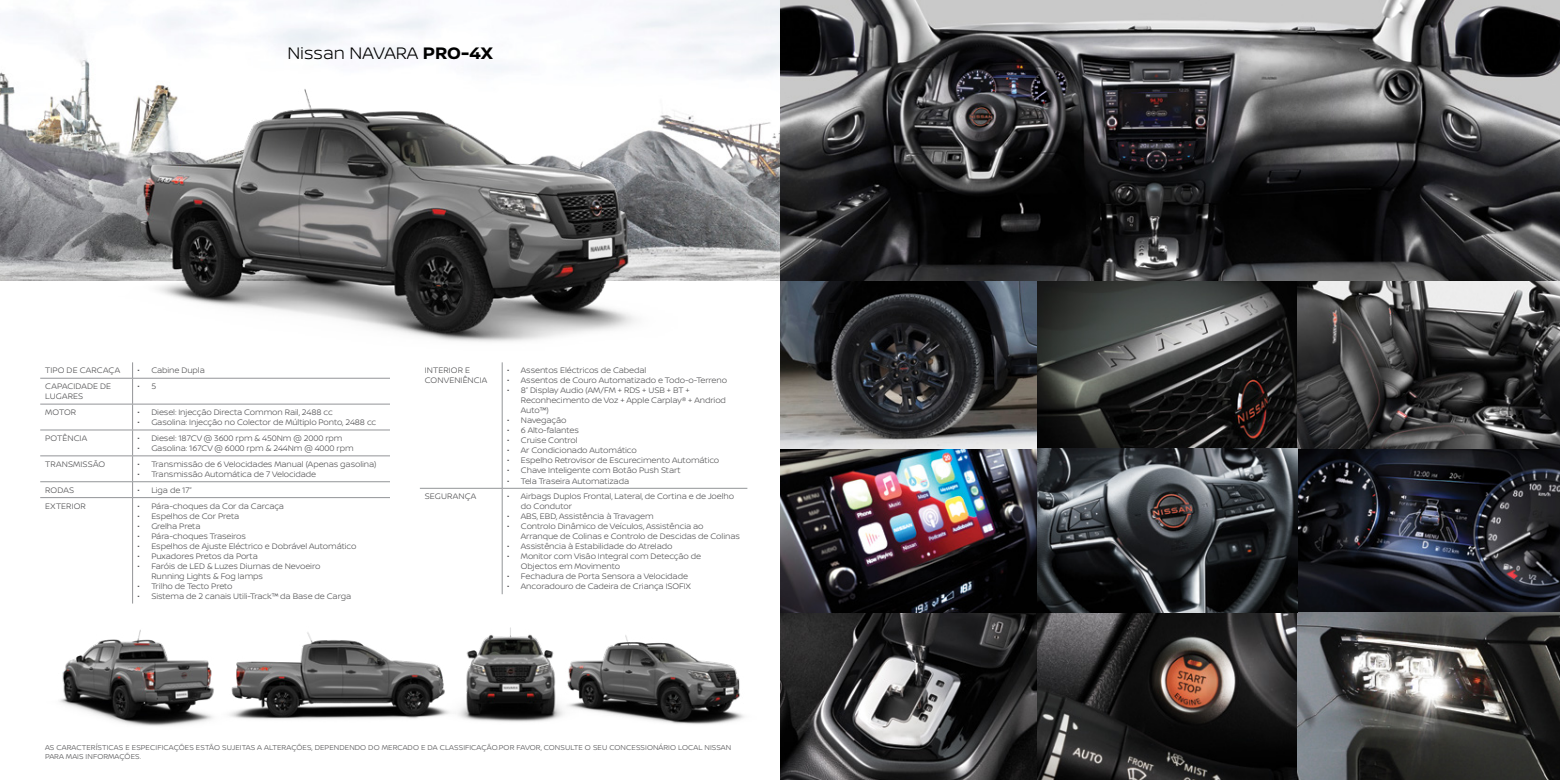
<style>
.page{position:relative;width:1560px;height:780px;background:#fff}
.page>*{position:absolute;margin:0;border:0;box-sizing:border-box;transform-origin:0 0}
.t1{font:300 17.75px "Nissan Brand";color:#000}
.t2{font:300 8.5px/10px "Nissan Brand";letter-spacing:-.01em;color:#4d4d4f}
.t3{font:300 8.5px/10px "Nissan Brand";letter-spacing:.015em;color:#4d4d4f}
.t4{font:300 8.5px/10px "Nissan Brand";letter-spacing:.01em;color:#4d4d4f}
.t5{font:300 7.5px/9px "Nissan Brand";letter-spacing:.01em;color:#4d4d4f}
.s1{font-weight:700}
</style>
<div class="page">
<img style="left:0;top:0;width:780px;height:280px">
<img style="left:780px;top:612px;width:257px;height:168px">
<svg style="left:1037px;top:612px;width:260px;height:168px"></svg>
<img style="left:780px;top:448px;width:257px;height:164px">
<img style="left:1297px;top:448px;width:262px;height:164px">
<svg style="left:1297px;top:612px;width:262px;height:168px"></svg>
<svg style="left:780px;top:280px;width:257px;height:168px"></svg>
<img style="left:1037px;top:280px;width:260px;height:168px">
<svg style="left:1297px;top:280px;width:262px;height:168px"></svg>
<img style="left:89px;top:74px;width:588px;height:316px">
<img style="left:458px;top:590px;width:76px;height:132px">
<img style="left:534px;top:635px;width:210px;height:89px">
<img style="left:59px;top:596px;width:155px;height:130px">
<img style="left:229px;top:632px;width:221px;height:88px">
<hr style="left:40px;top:378px;width:93px;height:1px;background:#939598">
<hr style="left:133px;top:378px;width:257px;height:1px;background:#939598">
<hr style="left:40px;top:404px;width:93px;height:1px;background:#939598">
<hr style="left:133px;top:404px;width:257px;height:1px;background:#939598">
<hr style="left:40px;top:429px;width:93px;height:1px;background:#939598">
<hr style="left:133px;top:429px;width:257px;height:1px;background:#939598">
<hr style="left:40px;top:455px;width:93px;height:1px;background:#939598">
<hr style="left:133px;top:455px;width:257px;height:1px;background:#939598">
<hr style="left:40px;top:481px;width:93px;height:1px;background:#939598">
<hr style="left:133px;top:481px;width:257px;height:1px;background:#939598">
<svg style="left:132px;top:362px;width:1px;height:135px"></svg>
<hr style="left:40px;top:497px;width:93px;height:1px;background:#939598">
<hr style="left:133px;top:497px;width:257px;height:1px;background:#939598">
<hr style="left:132px;top:498px;width:1px;height:105px;background:#939598">
<hr style="left:420px;top:488px;width:82px;height:1px;background:#939598">
<hr style="left:502px;top:488px;width:245px;height:1px;background:#939598">
<hr style="left:502px;top:362px;width:1px;height:126px;background:#939598">
<hr style="left:502px;top:488px;width:1px;height:106px;background:#939598">
<svg style="left:780px;top:0;width:779px;height:280px"></svg>
<img style="left:1037px;top:448px;width:260px;height:164px">
<h1 class="t1" style="left:287px;top:41px;width:207px">Nissan NAVARA <span class="s1">PRO-4X</span></h1>
<p class="t3" style="left:45px;top:365px;width:76px">TIPO DE CARCAÇA</p>
<p class="t2" style="left:138px;top:365px;width:69px">• Cabine Dupla</p>
<p class="t4" style="left:45px;top:381px;width:68px">CAPACIDADE DE<br>LUGARES</p>
<p class="t2" style="left:138px;top:381px;width:20px">• 5</p>
<p class="t2" style="left:45px;top:407px;width:32px">MOTOR</p>
<p class="t2" style="left:138px;top:407px;width:197px">• Diesel: Injecção Directa Common Rail, 2488 cc</p>
<p class="t2" style="left:138px;top:417px;width:240px">• Gasolina: Injecção no Colector de Múltiplo Ponto, 2488 cc</p>
<p class="t3" style="left:45px;top:433px;width:43px">POTÊNCIA</p>
<p class="t2" style="left:138px;top:433px;width:206px">• Diesel: 187CV @ 3600 rpm &amp; 450Nm @ 2000 rpm</p>
<p class="t2" style="left:138px;top:443px;width:217px">• Gasolina: 167CV @ 6000 rpm &amp; 244Nm @ 4000 rpm</p>
<p class="t3" style="left:45px;top:458px;width:61px">TRANSMISSÃO</p>
<p class="t2" style="left:138px;top:458px;width:240px">• Transmissão de 6 Velocidades Manual (Apenas gasolina)</p>
<p class="t2" style="left:138px;top:468px;width:180px">• Transmissão Automática de 7 Velocidade</p>
<p class="t2" style="left:45px;top:484px;width:31px">RODAS</p>
<p class="t2" style="left:138px;top:484px;width:56px">• Liga de 17”</p>
<p class="t3" style="left:45px;top:500px;width:42px">EXTERIOR</p>
<p class="t2" style="left:138px;top:500px;width:148px">• Pára-choques da Cor da Carcaça</p>
<p class="t2" style="left:138px;top:510px;width:103px">• Espelhos de Cor Preta</p>
<p class="t2" style="left:138px;top:520px;width:64px">• Grelha Preta</p>
<p class="t2" style="left:138px;top:530px;width:110px">• Pára-choques Traseiros</p>
<p class="t2" style="left:138px;top:540px;width:220px">• Espelhos de Ajuste Eléctrico e Dobrável Automático</p>
<p class="t2" style="left:138px;top:550px;width:122px">• Puxadores Pretos da Porta</p>
<p class="t2" style="left:151px;top:560px;width:170px;text-indent:-14px">• Faróis de LED &amp; Luzes Diurnas de Nevoeiro<br>Running Lights &amp; Fog lamps</p>
<p class="t2" style="left:138px;top:580px;width:97px">• Trilho de Tecto Preto</p>
<p class="t2" style="left:138px;top:590px;width:215px">• Sistema de 2 canais Utili-Track™ da Base de Carga</p>
<p class="t3" style="left:425px;top:365px;width:64px">INTERIOR E<br>CONVENIÊNCIA</p>
<p class="t2" style="left:507px;top:365px;width:141px">• Assentos Eléctricos de Cabedal</p>
<p class="t2" style="left:507px;top:375px;width:221px">• Assentos de Couro Automatizado e Todo-o-Terreno</p>
<p class="t2" style="left:521px;top:385px;width:206px;text-indent:-14px">• 8” Display Audio (AM/FM + RDS + USB + BT +<br>Reconhecimento de Voz + Apple Carplay® + Andriod<br>Auto™)</p>
<p class="t2" style="left:507px;top:415px;width:61px">• Navegação</p>
<p class="t2" style="left:507px;top:425px;width:73px">• 6 Alto-falantes</p>
<p class="t2" style="left:507px;top:435px;width:72px">• Cruise Control</p>
<p class="t2" style="left:507px;top:445px;width:131px">• Ar Condicionado Automático</p>
<p class="t2" style="left:507px;top:455px;width:214px">• Espelho Retrovisor de Escurecimento Automático</p>
<p class="t2" style="left:507px;top:465px;width:175px">• Chave Inteligente com Botão Push Start</p>
<p class="t2" style="left:507px;top:475px;width:123px">• Tela Traseira Automatizada</p>
<p class="t3" style="left:425px;top:491px;width:53px">SEGURANÇA</p>
<p class="t2" style="left:521px;top:491px;width:215px;text-indent:-14px">• Airbags Duplos Frontal, Lateral, de Cortina e de Joelho do Condutor</p>
<p class="t2" style="left:507px;top:511px;width:148px">• ABS, EBD, Assistência à Travagem</p>
<p class="t2" style="left:521px;top:521px;width:220px;text-indent:-14px">• Controlo Dinâmico de Veículos, Assistência ao<br>Arranque de Colinas e Controlo de Descidas de Colinas</p>
<p class="t2" style="left:507px;top:541px;width:167px">• Assistência à Estabilidade do Atrelado</p>
<p class="t2" style="left:521px;top:551px;width:182px;text-indent:-14px">• Monitor com Visão Integral com Detecção de<br>Objectos em Movimento</p>
<p class="t2" style="left:507px;top:571px;width:182px">• Fechadura de Porta Sensora a Velocidade</p>
<p class="t2" style="left:507px;top:581px;width:185px">• Ancoradouro de Cadeira de Criança ISOFIX</p>
<p class="t5" style="left:45px;top:742px;width:687px">AS CARACTERÍSTICAS E ESPECIFICAÇÕES ESTÃO SUJEITAS A ALTERAÇÕES, DEPENDENDO DO MERCADO E DA CLASSIFICAÇÃO.POR FAVOR, CONSULTE O SEU CONCESSIONÁRIO LOCAL NISSAN<br>PARA MAIS INFORMAÇÕES.</p>
</div>
